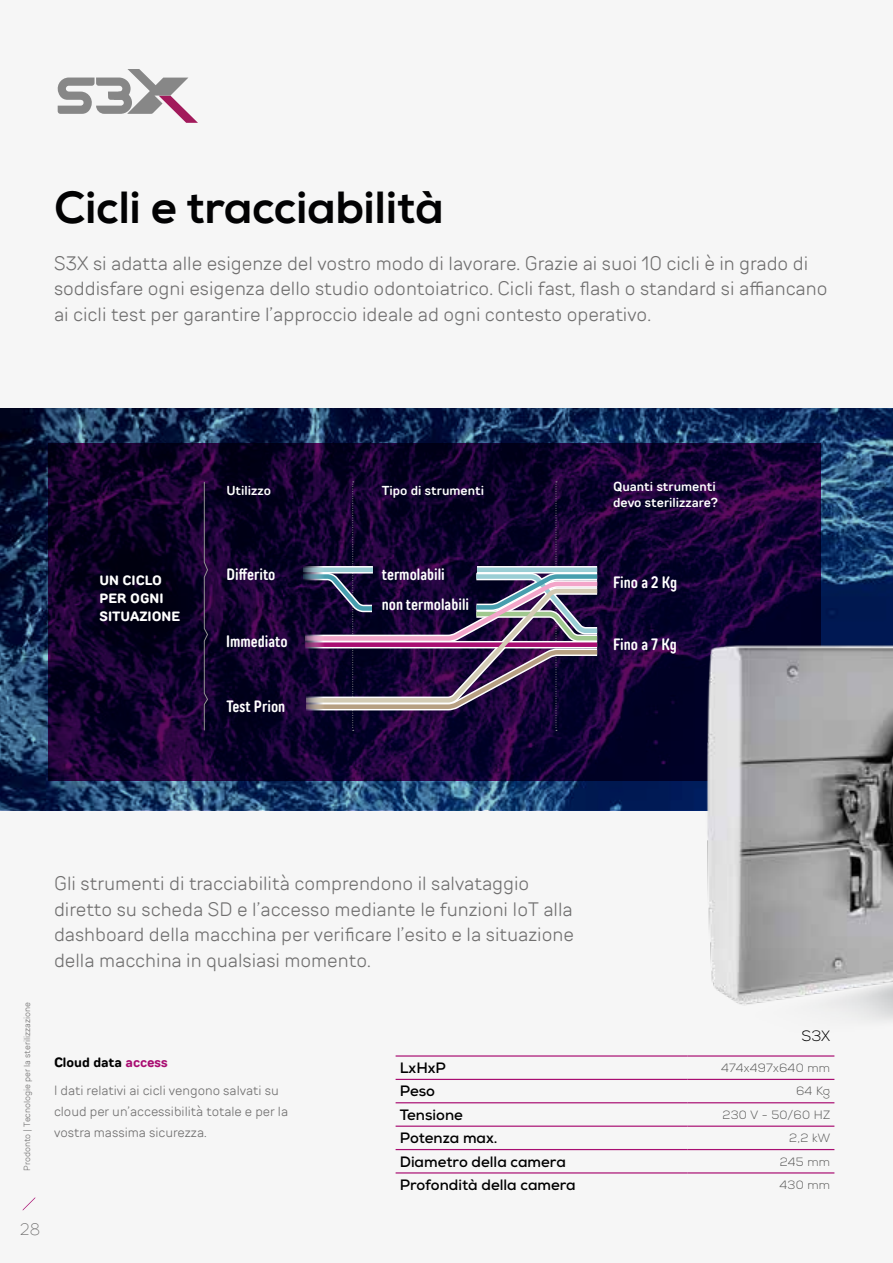
<style>
.page{position:relative;width:893px;height:1263px;background:#f6f6f6}
.page>*{position:absolute;margin:0;border:0;box-sizing:border-box;transform-origin:0 0}
.t1{font:800 45px "Nexa";letter-spacing:-.01em;color:#020203}
.t2{font:300 19.5px/25.5px "TT Rounds Neue";color:#706f6f}
.t3{font:16.5px "TT Rounds Neue Com D Bold";color:#fff}
.t4{font:200 16.5px "TT Rounds Neue";color:#706f6f}
.t5{font:700 15px "Nexa";color:#000}
.t6{font:300 15px "Nexa";color:#000}
.t7{font:300 13.5px/28.5px "TT Rounds Neue";color:#706f6f}
.t8{font:700 13.5px/18px "TT Rounds Neue";color:#fff}
.t9{font:600 13.05px/15.9px "TT Rounds Neue";color:#fff}
.t10{font:300 12px "Nexa";letter-spacing:.02em;color:#575756}
.t11{font:300 9px "TT Rounds Neue";color:#706f6f}
.s1{font-weight:700;color:#000}
.s2{font-weight:700;color:#a90e72}
</style>
<div class="page">
<img style="left:0;top:408px;width:559px;height:402px">
<svg style="left:49px;top:443px;width:510px;height:337px;background:#11022a"></svg>
<img style="left:559px;top:408px;width:334px;height:766px">
<svg style="left:57px;top:70px;width:141px;height:53px"></svg>
<svg style="left:204px;top:481px;width:4px;height:250px"></svg>
<svg style="left:301px;top:481px;width:298px;height:250px;background:#34244b"></svg>
<hr style="left:396px;top:1055px;width:291px;height:1px;background:#a90e72">
<hr style="left:687px;top:1055px;width:147px;height:1px;background:#a90e72">
<hr style="left:396px;top:1079px;width:291px;height:1px;background:#a90e72">
<hr style="left:687px;top:1079px;width:147px;height:1px;background:#a90e72">
<hr style="left:396px;top:1102px;width:291px;height:1px;background:#a90e72">
<hr style="left:687px;top:1102px;width:147px;height:1px;background:#a90e72">
<hr style="left:396px;top:1125px;width:291px;height:2px;background:#a90e72">
<hr style="left:687px;top:1125px;width:147px;height:2px;background:#a90e72">
<hr style="left:396px;top:1149px;width:291px;height:1px;background:#a90e72">
<hr style="left:687px;top:1149px;width:147px;height:1px;background:#a90e72">
<hr style="left:396px;top:1172px;width:291px;height:1px;background:#a90e72">
<hr style="left:687px;top:1172px;width:147px;height:1px;background:#a90e72">
<svg style="left:23px;top:1197px;width:12px;height:13px"></svg>
<h1 class="t1" style="left:54px;top:180px;width:391px">Cicli e tracciabilità</h1>
<p class="t2" style="left:54px;top:250px;width:775px">S3X si adatta alle esigenze del vostro modo di lavorare. Grazie ai suoi 10 cicli è in grado di soddisfare ogni esigenza dello studio odontoiatrico. Cicli fast, flash o standard si affiancano ai cicli test per garantire l’approccio ideale ad ogni contesto operativo.</p>
<p class="t8" style="left:99px;top:571px;width:82px">UN CICLO<br>PER OGNI<br>SITUAZIONE</p>
<p class="t9" style="left:226px;top:482px;width:46px">Utilizzo</p>
<p class="t3" style="left:226px;top:564px;width:51px">Differito</p>
<p class="t3" style="left:226px;top:630px;width:63px">Immediato</p>
<p class="t3" style="left:226px;top:695px;width:61px">Test Prion</p>
<p class="t9" style="left:382px;top:482px;width:104px">Tipo di strumenti</p>
<p class="t3" style="left:382px;top:564px;width:65px">termolabili</p>
<p class="t3" style="left:382px;top:594px;width:89px">non termolabili</p>
<p class="t9" style="left:613px;top:479px;width:107px">Quanti strumenti devo sterilizzare?</p>
<p class="t3" style="left:613px;top:571px;width:66px">Fino a 2 Kg</p>
<p class="t3" style="left:613px;top:634px;width:65px">Fino a 7 Kg</p>
<p class="t11" style="left:21px;top:1171px;width:170px;rotate:-90deg">Prodonto | Tecnologie per la sterilizzazione</p>
<p class="t4" style="left:20px;top:1218px;width:22px">28</p>
<p class="t2" style="left:54px;top:870px;width:521px">Gli strumenti di tracciabilità comprendono il salvataggio diretto su scheda SD e l’accesso mediante le funzioni IoT alla dashboard della macchina per verificare l’esito e la situazione della macchina in qualsiasi momento.</p>
<p class="t6" style="left:801px;top:1027px;width:30px">S3X</p>
<p class="t7" style="left:54px;top:1048px;width:226px"><span class="s1">Cloud data</span> <span class="s2">access<br></span>I dati relativi ai cicli vengono salvati su</p>
<p class="t7" style="left:54px;top:1101px;width:236px;line-height:21px">cloud per un’accessibilità totale e per la vostra massima sicurezza.</p>
<p class="t5" style="left:400px;top:1058px;width:48px">LxHxP</p>
<p class="t10" style="left:721px;top:1061px;width:111px">474x497x640 mm</p>
<p class="t5" style="left:400px;top:1081px;width:37px">Peso</p>
<p class="t10" style="left:796px;top:1084px;width:36px">64 Kg</p>
<p class="t5" style="left:400px;top:1105px;width:65px">Tensione</p>
<p class="t10" style="left:722px;top:1107px;width:109px">230 V - 50/60 HZ</p>
<p class="t5" style="left:400px;top:1128px;width:99px">Potenza max.</p>
<p class="t10" style="left:789px;top:1131px;width:43px">2,2 kW</p>
<p class="t5" style="left:400px;top:1152px;width:168px">Diametro della camera</p>
<p class="t10" style="left:780px;top:1154px;width:52px">245 mm</p>
<p class="t5" style="left:400px;top:1175px;width:177px">Profondità della camera</p>
<p class="t10" style="left:779px;top:1178px;width:52px">430 mm</p>
</div>
